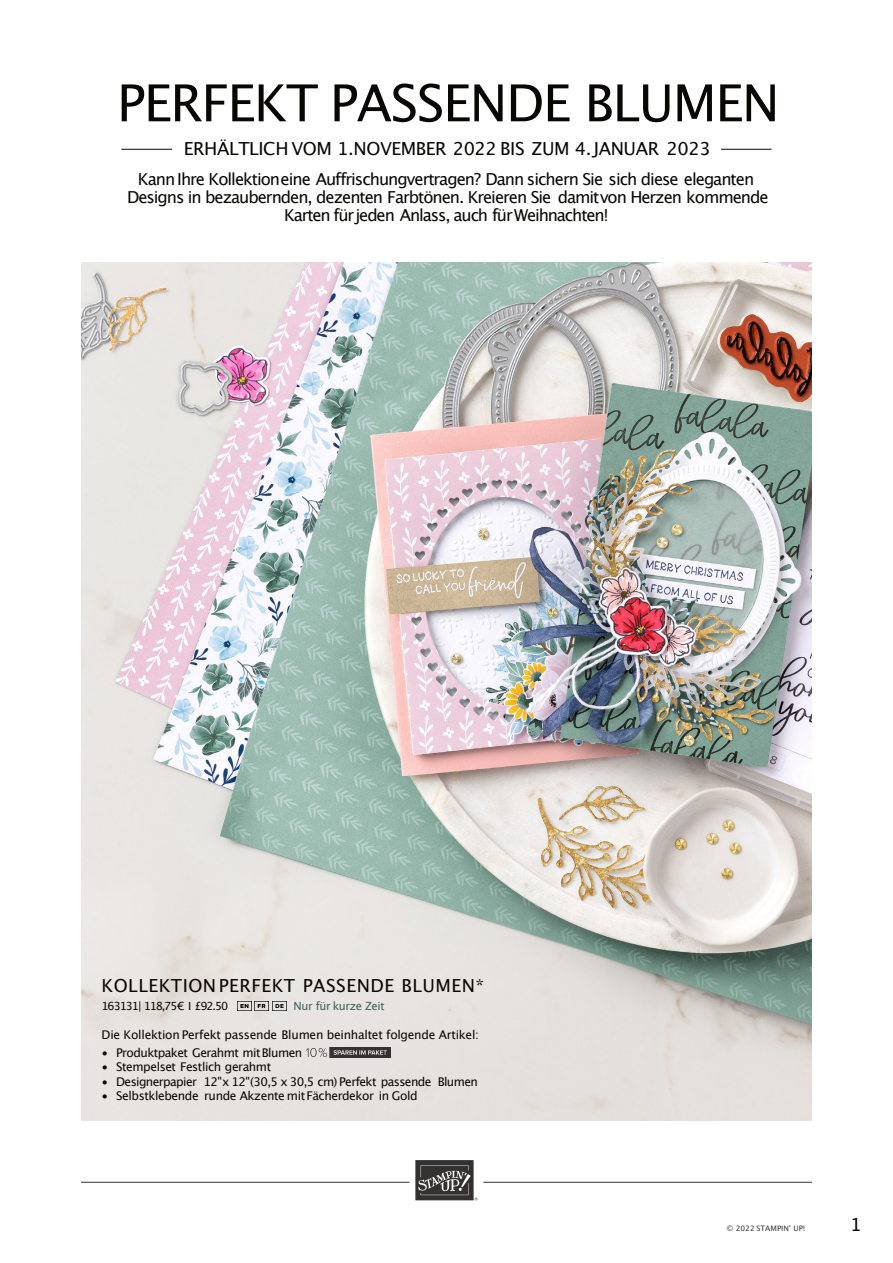
<style>
.page{position:relative;width:893px;height:1263px;background:#fff}
.page>*{position:absolute;margin:0;border:0;box-sizing:border-box;transform-origin:0 0}
.t1{font:51px "Lucida Grande";letter-spacing:-.025em;color:#080704}
.t2{font:18px "Lucida Grande";letter-spacing:-.02em;color:#080704}
.t3{font:18px "Lucida Grande";letter-spacing:.025em;color:#080704}
.t4{font:16.5px/18px "Lucida Grande";letter-spacing:-.06em;color:#080704;text-align:center}
.t5{font:12px "Lucida Grande";letter-spacing:-.035em;color:#080704}
.t6{font:11.25px "Lucida Grande";letter-spacing:-.095em;color:#080704}
.t7{font:11.25px "Lucida Grande";letter-spacing:-.03em;color:#44605b}
.t8{font:7.5px "Lucida Grande";letter-spacing:.01em;color:#343231}
</style>
<div class="page">
<hr style="left:121px;top:149px;width:651px;height:1px;background:#080704">
<div style="left:172px;top:140px;width:549px;height:16px;background:#fff"></div>
<img style="left:81px;top:262px;width:731px;height:858px">
<img style="left:307px;top:1047px;width:84px;height:11px">
<svg style="left:238px;top:1001px;width:48px;height:10px"></svg>
<hr style="left:81px;top:1182px;width:329px;height:1px;background:#343231">
<hr style="left:483px;top:1182px;width:329px;height:1px;background:#343231">
<svg style="left:415px;top:1160px;width:63px;height:40px;background:#5e5c5b"></svg>
<h1 class="t1" style="left:117px;top:81px;width:664px">PERFEKT PASSENDE BLUMEN</h1>
<h2 class="t2" style="left:184px;top:141px;width:528px">ERHÄLTLICH VOM 1.NOVEMBER 2022 BIS ZUM 4.JANUAR 2023</h2>
<h3 class="t4" style="left:127px;top:171px;width:643px">Kann Ihre Kollektioneine Auffrischungvertragen? Dann sichern Sie sich diese eleganten<br>Designs in bezaubernden, dezenten Farbtönen. Kreieren Sie damitvon Herzen kommende<br>Karten fürjeden Anlass, auch fürWeihnachten!</h3>
<h2 class="t3" style="left:102px;top:978px;width:384px">KOLLEKTION PERFEKT PASSENDE BLUMEN*</h2>
<p class="t6" style="left:102px;top:1001px;width:128px">163131| 118,75€ I £92.50</p>
<p class="t7" style="left:294px;top:1001px;width:93px">Nur für kurze Zeit</p>
<p class="t5" style="left:102px;top:1030px;width:379px">Die Kollektion Perfekt passende Blumen beinhaltet folgende Artikel:</p>
<p class="t5" style="left:102px;top:1048px;width:202px">• Produktpaket Gerahmt mit Blumen</p>
<p class="t5" style="left:102px;top:1062px;width:171px">• Stempelset Festlich gerahmt</p>
<p class="t5" style="left:102px;top:1076px;width:378px">• Designerpapier 12"x 12"(30,5 x 30,5 cm) Perfekt passende Blumen</p>
<p class="t5" style="left:102px;top:1091px;width:318px">• Selbstklebende runde Akzente mitFächerdekor in Gold</p>
<p class="t8" style="left:727px;top:1225px;width:80px">© 2022 STAMPIN' UP!</p>
<h2 class="t2" style="left:850px;top:1217px;width:13px">1</h2>
</div>
